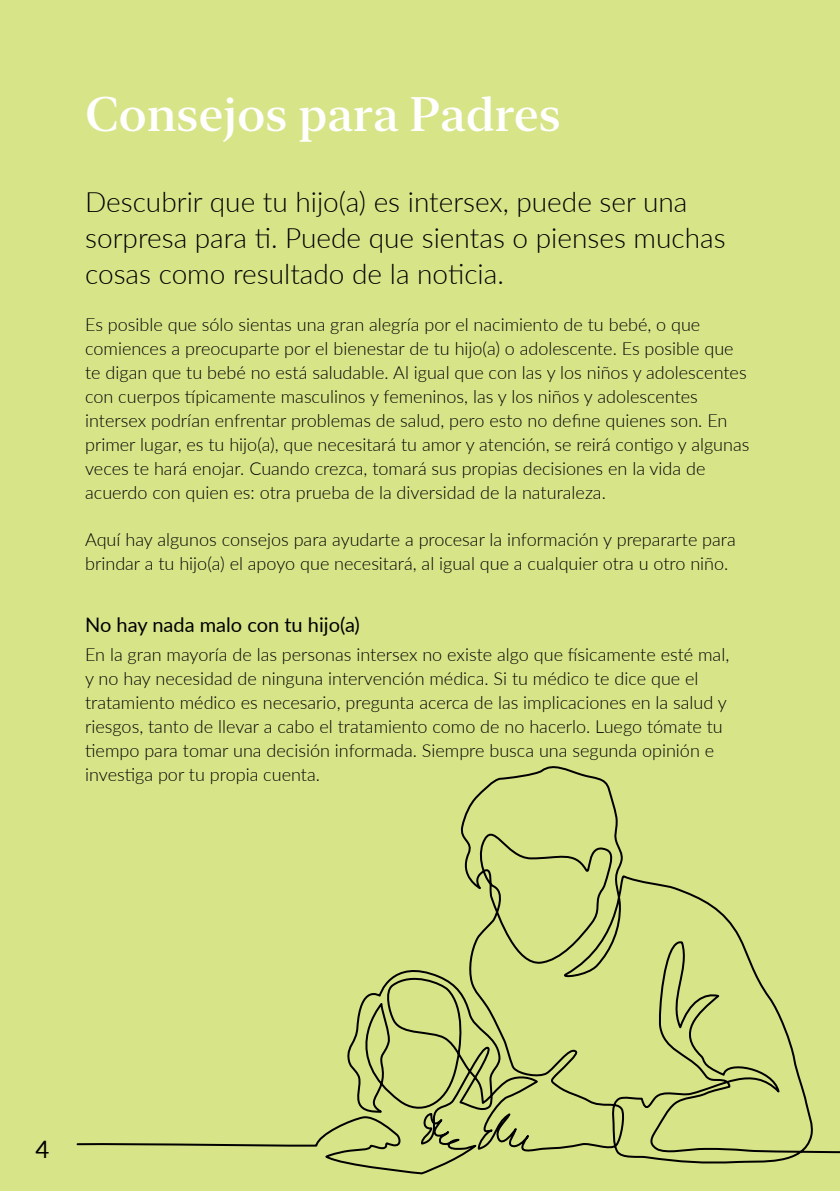
<style>
.page{position:relative;width:840px;height:1191px;background:#fff}
.page>*{position:absolute;margin:0;border:0;box-sizing:border-box;transform-origin:0 0}
.t1{font:500 48px "New York Large";color:#fff}
.t2{font:300 28px/36px "Lato";color:#000}
.t3{font:24px "Lato";color:#000}
.t4{font:20px "Lato";color:#000}
.t5{font:300 18px/24px "Lato";color:#000}
</style>
<div class="page">
<div style="left:0;top:0;width:839px;height:1191px;background:#d7e488"></div>
<svg style="left:76px;top:766px;width:763px;height:409px"></svg>
<h1 class="t1" style="left:85px;top:85px;width:477px">Consejos para Padres</h1>
<h2 class="t2" style="left:85px;top:183px;width:641px">Descubrir que tu hijo(a) es intersex, puede ser una sorpresa para ti. Puede que sientas o pienses muchas cosas como resultado de la noticia.</h2>
<p class="t5" style="left:85px;top:312px;width:665px">Es posible que sólo sientas una gran alegría por el nacimiento de tu bebé, o que comiences a preocuparte por el bienestar de tu hijo(a) o adolescente. Es posible que te digan que tu bebé no está saludable. Al igual que con las y los niños y adolescentes con cuerpos típicamente masculinos y femeninos, las y los niños y adolescentes intersex podrían enfrentar problemas de salud, pero esto no define quienes son. En primer lugar, es tu hijo(a), que necesitará tu amor y atención, se reirá contigo y algunas veces te hará enojar. Cuando crezca, tomará sus propias decisiones en la vida de acuerdo con quien es: otra prueba de la diversidad de la naturaleza.</p>
<p class="t5" style="left:85px;top:526px;width:651px">Aquí hay algunos consejos para ayudarte a procesar la información y prepararte para brindar a tu hijo(a) el apoyo que necesitará, al igual que a cualquier otra u otro niño.</p>
<p class="t4" style="left:85px;top:610px;width:276px">No hay nada malo con tu hijo(a)</p>
<p class="t5" style="left:85px;top:642px;width:645px">En la gran mayoría de las personas intersex no existe algo que físicamente esté mal, y no hay necesidad de ninguna intervención médica. Si tu médico te dice que el tratamiento médico es necesario, pregunta acerca de las implicaciones en la salud y riesgos, tanto de llevar a cabo el tratamiento como de no hacerlo. Luego tómate tu tiempo para tomar una decisión informada. Siempre busca una segunda opinión e investiga por tu propia cuenta.</p>
<h3 class="t3" style="left:36px;top:1132px;width:15px">4</h3>
</div>
